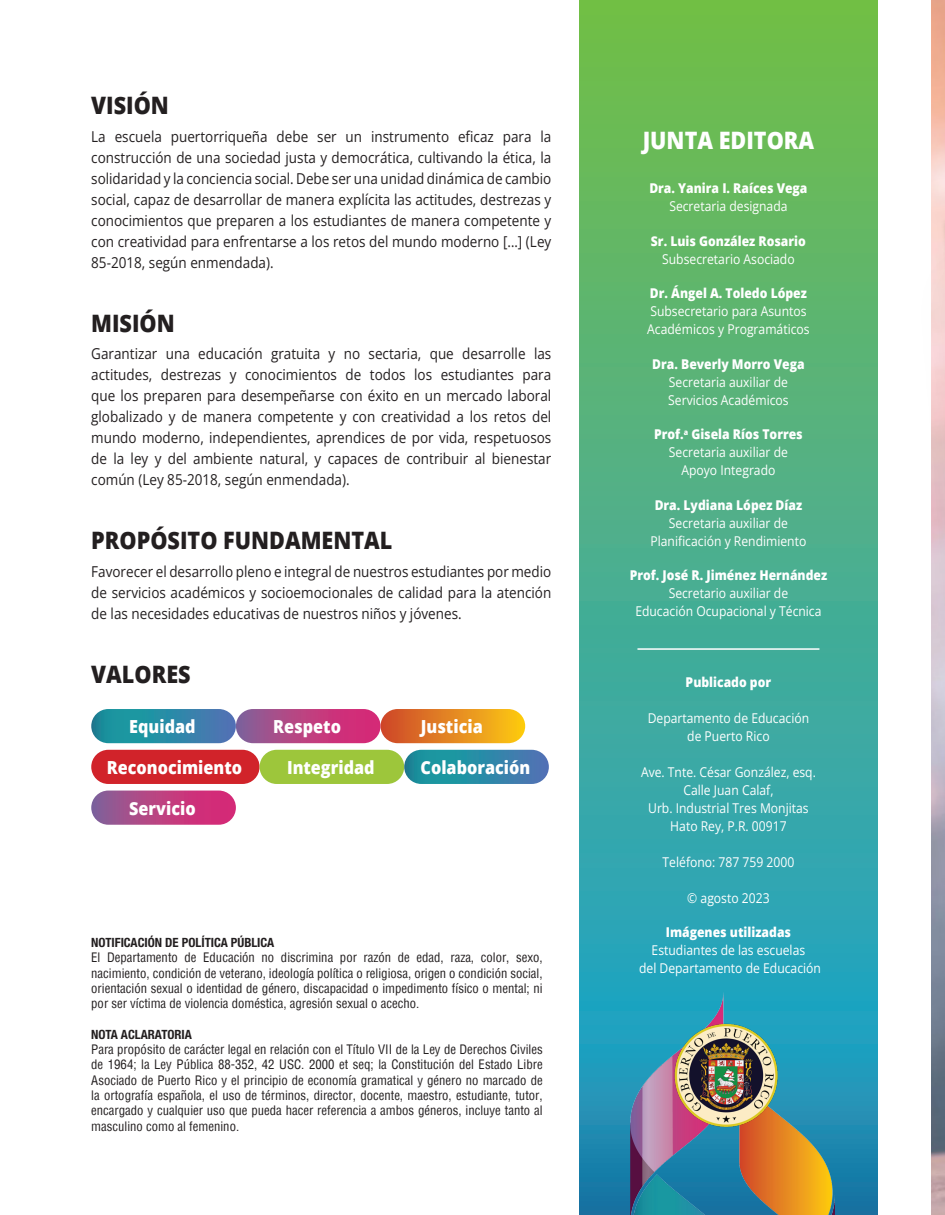
<style>
.page{position:relative;width:945px;height:1215px;background:#fff}
.page>*{position:absolute;margin:0;border:0;box-sizing:border-box;transform-origin:0 0}
.t1{font:800 24px "Open Sans";color:#231f20;scale:.9 1}
.t2{font:800 24px "Open Sans";color:#fff;scale:.9 1}
.t3{font:800 18px "Open Sans";color:#fff;scale:.9 1}
.t4{font:15px/21px "Open Sans";color:#231f20;text-align:justify;scale:.9 1}
.t5{font:13.5px/18px "Open Sans";color:#fff;text-align:center;scale:.9 1}
.t6{font:800 13.5px "Open Sans";color:#fff;scale:.9 1}
.t7{font:condensed 12.75px/15.3px "Helvetica";color:#231f20;text-align:justify}
.t8{font:700 condensed 12.75px "Helvetica Neue LT Pro";color:#231f20}
.s1{font-weight:800}
</style>
<div class="page">
<img style="left:932px;top:0;width:13px;height:1215px">
<img style="left:931px;top:162px;width:14px;height:977px">
<div style="left:579px;top:0;width:299px;height:1215px;background:linear-gradient(to bottom,#76c34f,#1592cb)"></div>
<svg style="left:91px;top:709px;width:145px;height:34px;background:#2d89a6"></svg>
<div style="left:91px;top:750px;width:169px;height:34px;background:#d1232a;border-radius:17px"></div>
<svg style="left:236px;top:709px;width:145px;height:34px;background:#b74283"></svg>
<div style="left:260px;top:750px;width:144px;height:34px;background:#9dc63b;border-radius:17px"></div>
<div style="left:381px;top:709px;width:144px;height:34px;background:linear-gradient(to right,#cd462c,#fcca14);border-radius:17px"></div>
<svg style="left:91px;top:791px;width:145px;height:34px;background:#b84384"></svg>
<svg style="left:404px;top:750px;width:145px;height:34px;background:#2d89a6"></svg>
<hr style="left:637px;top:648px;width:182px;height:2px;background:#fff">
<img style="left:631px;top:992px;width:204px;height:223px">
<img style="left:670px;top:1019px;width:112px;height:112px">
<h1 class="t1" style="left:91px;top:87px;width:88px">VISIÓN</h1>
<p class="t4" style="left:91px;top:125px;width:513px">La escuela puertorriqueña debe ser un instrumento eficaz para la construcción de una sociedad justa y democrática, cultivando la ética, la solidaridad y la conciencia social. Debe ser una unidad dinámica de cambio social, capaz de desarrollar de manera explícita las actitudes, destrezas y conocimientos que preparen a los estudiantes de manera competente y con creatividad para enfrentarse a los retos del mundo moderno […] (Ley 85-2018, según enmendada).</p>
<h1 class="t1" style="left:91px;top:305px;width:94px">MISIÓN</h1>
<p class="t4" style="left:91px;top:343px;width:513px">Garantizar una educación gratuita y no sectaria, que desarrolle las actitudes, destrezas y conocimientos de todos los estudiantes para que los preparen para desempeñarse con éxito en un mercado laboral globalizado y de manera competente y con creatividad a los retos del mundo moderno, independientes, aprendices de por vida, respetuosos de la ley y del ambiente natural, y capaces de contribuir al bienestar común (Ley 85-2018, según enmendada).</p>
<h1 class="t1" style="left:91px;top:522px;width:336px">PROPÓSITO FUNDAMENTAL</h1>
<p class="t4" style="left:91px;top:561px;width:513px">Favorecer el desarrollo pleno e integral de nuestros estudiantes por medio de servicios académicos y socioemocionales de calidad para la atención de las necesidades educativas de nuestros niños y jóvenes.</p>
<h1 class="t1" style="left:91px;top:656px;width:112px">VALORES</h1>
<p class="t3" style="left:129px;top:713px;width:75px">Equidad</p>
<p class="t3" style="left:107px;top:754px;width:152px">Reconocimiento</p>
<p class="t3" style="left:129px;top:794px;width:75px">Servicio</p>
<p class="t3" style="left:273px;top:713px;width:77px">Respeto</p>
<p class="t3" style="left:287px;top:754px;width:99px">Integridad</p>
<p class="t3" style="left:421px;top:713px;width:70px">Justicia</p>
<p class="t3" style="left:421px;top:754px;width:123px">Colaboración</p>
<p class="t8" style="left:91px;top:935px;width:185px">NOTIFICACIÓN DE POLÍTICA PÚBLICA</p>
<p class="t7" style="left:91px;top:950px;width:453px">El Departamento de Educación no discrimina por razón de edad, raza, color, sexo, nacimiento, condición de veterano, ideología política o religiosa, origen o condición social, orientación sexual o identidad de género, discapacidad o impedimento físico o mental; ni por ser víctima de violencia doméstica, agresión sexual o acecho.</p>
<p class="t8" style="left:91px;top:1027px;width:102px">NOTA ACLARATORIA</p>
<p class="t7" style="left:91px;top:1042px;width:453px">Para propósito de carácter legal en relación con el Título VII de la Ley de Derechos Civiles de 1964; la Ley Pública 88-352, 42 USC. 2000 et seq; la Constitución del Estado Libre Asociado de Puerto Rico y el principio de economía gramatical y género no marcado de la ortografía española, el uso de términos, director, docente, maestro, estudiante, tutor, encargado y cualquier uso que pueda hacer referencia a ambos géneros, incluye tanto al masculino como al femenino.</p>
<h1 class="t2" style="left:643px;top:122px;width:192px">JUNTA EDITORA</h1>
<p class="t6" style="left:649px;top:178px;width:177px">Dra. Yanira I. Raíces Vega</p>
<p class="t5" style="left:669px;top:197px;width:133px">Secretaria designada</p>
<p class="t6" style="left:651px;top:231px;width:174px">Sr. Luis González Rosario</p>
<p class="t5" style="left:662px;top:250px;width:149px">Subsecretario Asociado</p>
<p class="t6" style="left:650px;top:283px;width:176px">Dr. Ángel A. Toledo López</p>
<p class="t5" style="left:647px;top:302px;width:182px;text-align:left">Subsecretario para Asuntos<br>Académicos y Programáticos</p>
<p class="t6" style="left:652px;top:354px;width:171px">Dra. Beverly Morro Vega</p>
<p class="t5" style="left:668px;top:373px;width:135px;text-align:left">Secretaria auxiliar de<br>Servicios Académicos</p>
<p class="t5" style="left:654px;top:425px;width:167px"><span class="s1">Prof.</span><sup>a</sup> <span class="s1">Gisela Ríos Torres<br></span>Secretaria auxiliar de<br>Apoyo Integrado</p>
<p class="t6" style="left:655px;top:495px;width:165px">Dra. Lydiana López Díaz</p>
<p class="t5" style="left:650px;top:514px;width:175px">Secretaria auxiliar de<br>Planificación y Rendimiento</p>
<p class="t6" style="left:630px;top:565px;width:221px">Prof. José R. Jiménez Hernández</p>
<p class="t5" style="left:635px;top:584px;width:208px">Secretario auxiliar de<br>Educación Ocupacional y Técnica</p>
<p class="t6" style="left:686px;top:672px;width:97px">Publicado por</p>
<p class="t5" style="left:648px;top:709px;width:181px">Departamento de Educación de Puerto Rico</p>
<p class="t5" style="left:641px;top:763px;width:196px">Ave. Tnte. César González, esq.<br>Calle Juan Calaf,<br>Urb. Industrial Tres Monjitas<br>Hato Rey, P.R. 00917</p>
<p class="t5" style="left:663px;top:853px;width:148px">Teléfono: 787 759 2000</p>
<p class="t5" style="left:687px;top:889px;width:93px">© agosto 2023</p>
<p class="t6" style="left:666px;top:922px;width:141px">Imágenes utilizadas</p>
<p class="t5" style="left:639px;top:941px;width:204px">Estudiantes de las escuelas<br>del Departamento de Educación</p>
</div>
